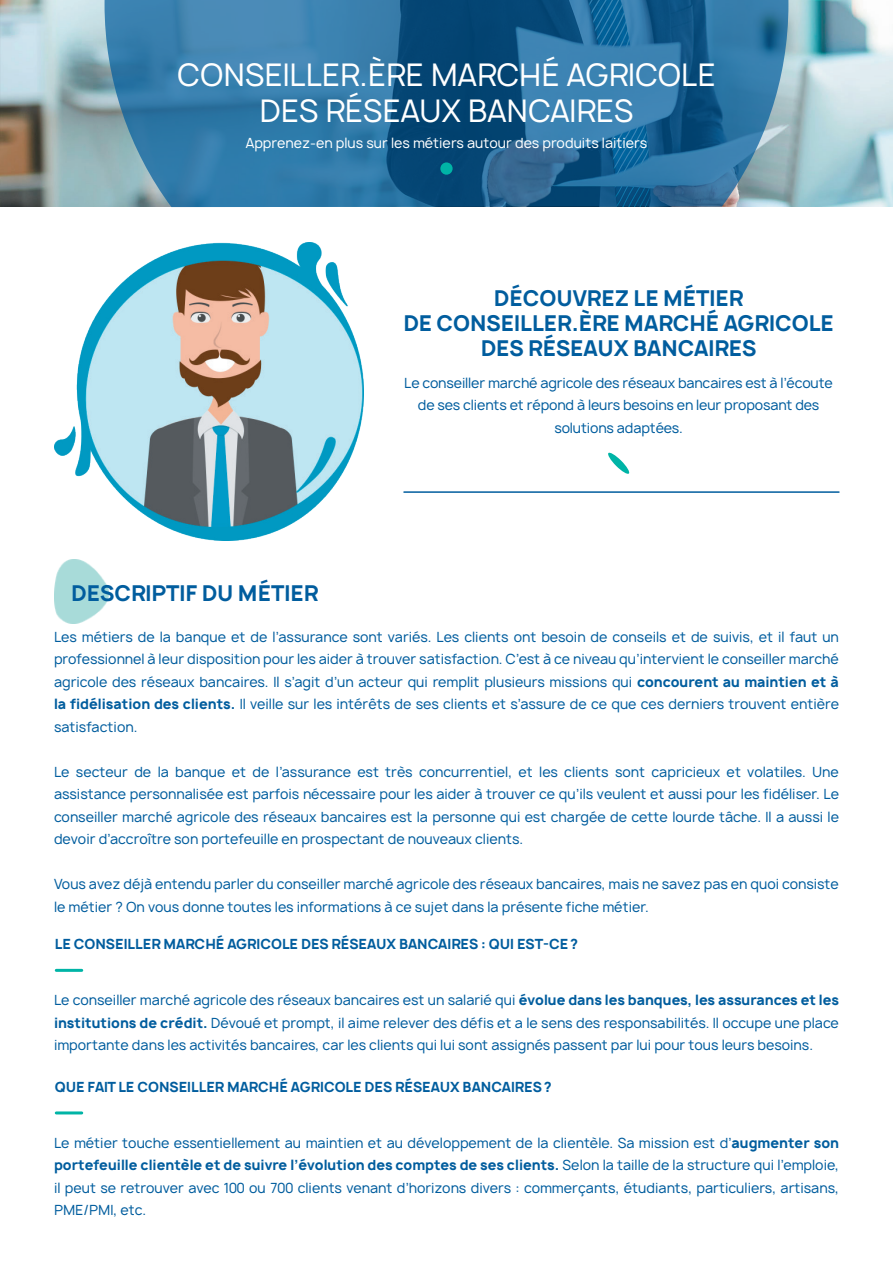
<style>
.page{position:relative;width:893px;height:1263px;background:#fff}
.page>*{position:absolute;margin:0;border:0;box-sizing:border-box;transform-origin:0 0}
.t1{font:30px/36px "Manrope";color:#fff;text-align:center}
.t2{font:700 21px/25.2px "Manrope";color:#015d9e;text-align:center}
.t3{font:13.5px/22.5px "Manrope";color:#015d9e;text-align:justify}
.t4{font:700 13.5px "Manrope";color:#015d9e}
.t5{font:13.5px "Manrope";color:#fff}
.s1{font-weight:700}
</style>
<div class="page">
<img style="left:54px;top:242px;width:309px;height:298px">
<svg style="left:608px;top:452px;width:22px;height:22px"></svg>
<img style="left:54px;top:560px;width:54px;height:64px">
<hr style="left:404px;top:491px;width:435px;height:2px;background:#015d9e">
<img style="left:0;top:0;width:893px;height:206px">
<svg style="left:105px;top:0;width:683px;height:207px;background:#2e719d"></svg>
<svg style="left:440px;top:162px;width:13px;height:13px"></svg>
<hr style="left:56px;top:969px;width:26px;height:3px;background:#00b4a6">
<hr style="left:56px;top:1111px;width:26px;height:3px;background:#00b4a6">
<h1 class="t1" style="left:177px;top:57px;width:540px">CONSEILLER.ÈRE MARCHÉ AGRICOLE<br>DES RÉSEAUX BANCAIRES</h1>
<p class="t5" style="left:246px;top:135px;width:403px">Apprenez-en plus sur les métiers autour des produits laitiers</p>
<h2 class="t2" style="left:71px;top:581px;width:249px">DESCRIPTIF DU MÉTIER</h2>
<h2 class="t2" style="left:403px;top:285px;width:432px">DÉCOUVREZ LE MÉTIER<br>DE CONSEILLER.ÈRE MARCHÉ AGRICOLE<br>DES RÉSEAUX BANCAIRES</h2>
<p class="t3" style="left:404px;top:372px;width:430px;text-align:center">Le conseiller marché agricole des réseaux bancaires est à l’écoute de ses clients et répond à leurs besoins en leur proposant des solutions adaptées.</p>
<p class="t3" style="left:54px;top:625px;width:787px">Les métiers de la banque et de l’assurance sont variés. Les clients ont besoin de conseils et de suivis, et il faut un professionnel à leur disposition pour les aider à trouver satisfaction. C’est à ce niveau qu’intervient le conseiller marché agricole des réseaux bancaires. Il s’agit d’un acteur qui remplit plusieurs missions qui <span class="s1">concourent au maintien et à la fidélisation des clients.</span> Il veille sur les intérêts de ses clients et s’assure de ce que ces derniers trouvent entière satisfaction.</p>
<p class="t3" style="left:54px;top:760px;width:786px">Le secteur de la banque et de l’assurance est très concurrentiel, et les clients sont capricieux et volatiles. Une assistance personnalisée est parfois nécessaire pour les aider à trouver ce qu’ils veulent et aussi pour les fidéliser. Le conseiller marché agricole des réseaux bancaires est la personne qui est chargée de cette lourde tâche. Il a aussi le devoir d’accroître son portefeuille en prospectant de nouveaux clients.</p>
<p class="t3" style="left:54px;top:873px;width:786px">Vous avez déjà entendu parler du conseiller marché agricole des réseaux bancaires, mais ne savez pas en quoi consiste le métier ? On vous donne toutes les informations à ce sujet dans la présente fiche métier.</p>
<p class="t4" style="left:55px;top:935px;width:525px">LE CONSEILLER MARCHÉ AGRICOLE DES RÉSEAUX BANCAIRES : QUI EST-CE?</p>
<p class="t3" style="left:54px;top:989px;width:786px">Le conseiller marché agricole des réseaux bancaires est un salarié qui <span class="s1">évolue dans les banques, les assurances et les institutions de crédit.</span> Dévoué et prompt, il aime relever des défis et a le sens des responsabilités. Il occupe une place importante dans les activités bancaires, car les clients qui lui sont assignés passent par lui pour tous leurs besoins.</p>
<p class="t4" style="left:55px;top:1078px;width:498px">QUE FAIT LE CONSEILLER MARCHÉ AGRICOLE DES RÉSEAUX BANCAIRES?</p>
<p class="t3" style="left:54px;top:1131px;width:786px">Le métier touche essentiellement au maintien et au développement de la clientèle. Sa mission est d’<span class="s1">augmenter son portefeuille clientèle et de suivre l’évolution des comptes de ses clients.</span> Selon la taille de la structure qui l’emploie, il peut se retrouver avec 100 ou 700 clients venant d’horizons divers : commerçants, étudiants, particuliers, artisans, PME/PMI, etc.</p>
</div>
